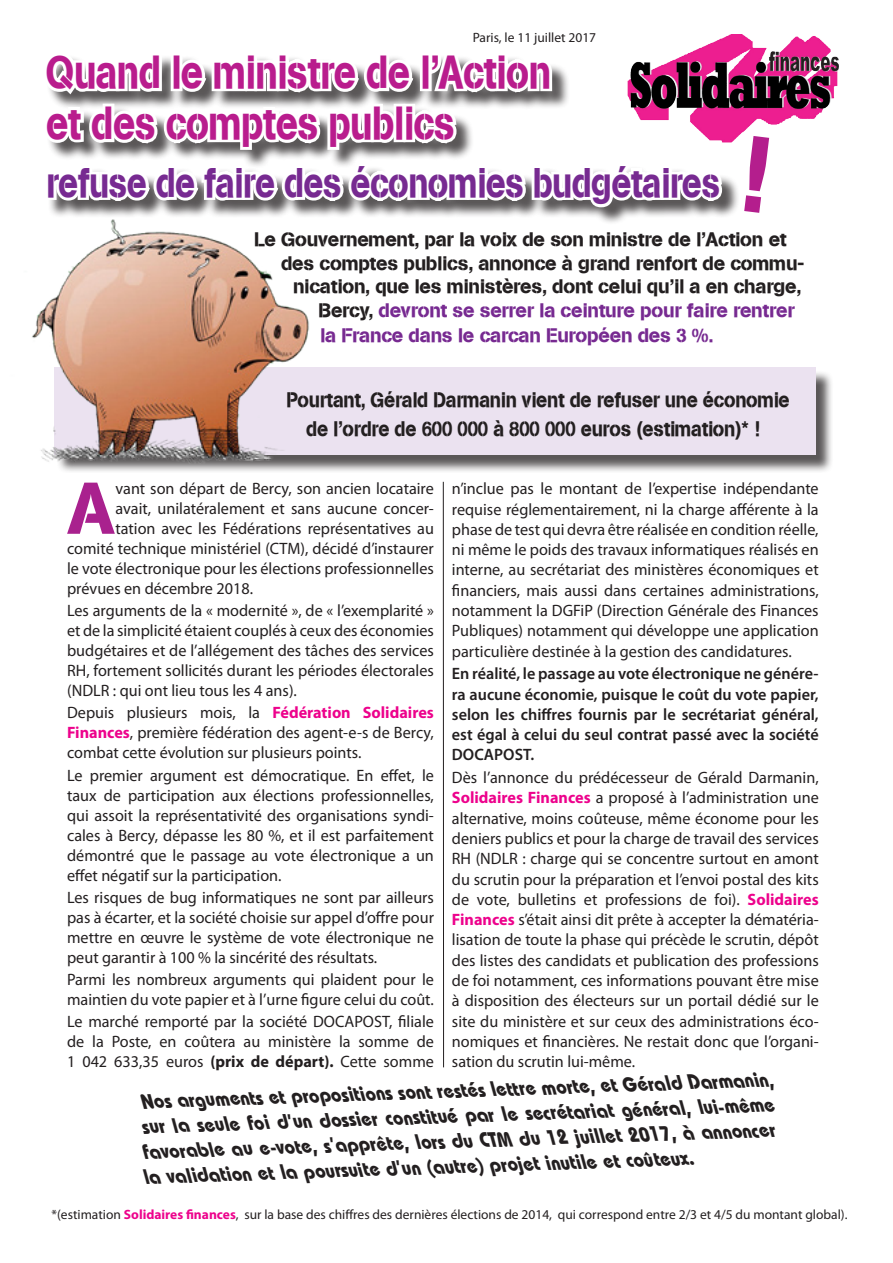
<style>
.page{position:relative;width:893px;height:1263px;background:#fff}
.page>*{position:absolute;margin:0;border:0;box-sizing:border-box;transform-origin:0 0}
.t1{font:73.05px "Absolut DB Normal";color:#a9218e}
.t2{font:46.2px "Absolut DB Normal";color:#b91c8d;scale:.82 1}
.t3{font:41.25px "Absolut DB Normal";color:#772a91;scale:.82 1}
.t4{font:700 21px/25.2px "Bordeaux Backslant";color:#231f20;text-align:justify;scale:.9 1}
.t5{font:21px "Absolut DB Normal";color:#231f20;scale:.9 1}
.t6{font:19.5px "Absolut DB Normal";color:#231f20}
.t7{font:19.5px "Absolut DB Normal";color:#772a91}
.t8{font:16.5px/20.2px "Myriad Pro";color:#231f20;text-align:justify}
.t9{font:600 16.5px/20.2px "Myriad Pro";color:#231f20;text-align:justify}
.t10{font:13.5px "Myriad Pro";color:#231f20}
.s1{color:#231f20}
.s2{font-weight:700;color:#ed028c}
.s3{font-weight:700}
</style>
<div class="page">
<img style="left:684px;top:34px;width:155px;height:101px">
<div style="left:46px;top:55px;width:694px;height:170px;background:#231f20;opacity:.75"></div>
<svg style="left:46px;top:55px;width:509px;height:98px"></svg>
<svg style="left:46px;top:160px;width:679px;height:50px"></svg>
<div style="left:56px;top:370px;width:778px;height:104px;background:#231f20;opacity:.75"></div>
<div style="left:54px;top:368px;width:761px;height:87px;background:#ebe2f0"></div>
<img style="left:32px;top:201px;width:338px;height:264px">
<hr style="left:443px;top:482px;width:1px;height:585px;background:#231f20">
<p class="t10" style="left:473px;top:29px;width:125px">Paris, le 11 juillet 2017</p>
<p class="t2" style="left:47px;top:45px;width:617px">Quand le ministre de l’Action</p>
<p class="t2" style="left:47px;top:96px;width:499px">et des comptes publics</p>
<p class="t3" style="left:47px;top:158px;width:823px">refuse de faire des économies budgétaires</p>
<p class="t6" style="left:254px;top:228px;width:534px">Le Gouvernement, par la voix de son ministre de l’Action et</p>
<p class="t6" style="left:281px;top:252px;width:525px">des comptes publics, annonce à grand renfort de commu-</p>
<p class="t6" style="left:293px;top:275px;width:509px">nication, que les ministères, dont celui qu’il a en charge,</p>
<p class="t7" style="left:319px;top:298px;width:477px"><span class="s1">Bercy,</span> devront se serrer la ceinture pour faire rentrer</p>
<p class="t7" style="left:320px;top:324px;width:395px">la France dans le carcan Européen des 3 %.</p>
<p class="t5" style="left:287px;top:387px;width:561px">Pourtant, Gérald Darmanin vient de refuser une économie</p>
<p class="t5" style="left:306px;top:416px;width:505px">de l’ordre de 600 000 à 800 000 euros (estimation)* !</p>
<p class="t1" style="left:70px;top:465px;width:47px">A</p>
<p class="t8" style="left:116px;top:478px;width:320px">vant son départ de Bercy, son ancien locataire</p>
<p class="t8" style="left:452px;top:478px;width:368px">n’inclue pas le montant de l’expertise indépendante requise réglementairement, ni la charge afférente à la phase de test qui devra être réalisée en condition réelle, ni même le poids des travaux informatiques réalisés en interne, au secrétariat des ministères économiques et financiers, mais aussi dans certaines administrations, notamment la DGFiP (Direction Générale des Finances Publiques) notamment qui développe une application particulière destinée à la gestion des candidatures.</p>
<p class="t9" style="left:452px;top:663px;width:368px">En réalité, le passage au vote électronique ne génére&shy;ra aucune économie, puisque le coût du vote papier, selon les chiffres fournis par le secrétariat général, est égal à celui du seul contrat passé avec la société DOCAPOST.</p>
<p class="t8" style="left:452px;top:767px;width:368px">Dès l’annonce du prédécesseur de Gérald Darmanin, <span class="s2">Solidaires Finances</span> a proposé à l’administration une alternative, moins coûteuse, même économe pour les deniers publics et pour la charge de travail des services RH (NDLR : charge qui se concentre surtout en amont du scrutin pour la préparation et l’envoi postal des kits de vote, bulletins et professions de foi). <span class="s2">Solidaires Finances</span> s’était ainsi dit prête à accepter la dématéria&shy;lisation de toute la phase qui précède le scrutin, dépôt des listes des candidats et publication des professions de foi notamment, ces informations pouvant être mise à disposition des électeurs sur un portail dédié sur le site du ministère et sur ceux des administrations éco&shy;nomiques et financières. Ne restait donc que l’organi&shy;sation du scrutin lui-même.</p>
<p class="t4" style="left:142px;top:1089px;width:705px;rotate:-2deg">Nos arguments et propositions sont restés lettre morte, et Gérald Darmanin, sur la seule foi d’un dossier constitué par le secrétariat général, lui-même favorable au e-vote, s’apprête, lors du CTM du 12 juillet 2017, à annoncer la validation et la poursuite d’un (autre) projet inutile et coûteux.</p>
<p class="t8" style="left:116px;top:498px;width:320px">avait, unilatéralement et sans aucune concer-</p>
<p class="t8" style="left:116px;top:518px;width:320px">tation avec les Fédérations représentatives au</p>
<p class="t8" style="left:67px;top:538px;width:368px">comité technique ministériel (CTM), décidé d’instaurer</p>
<p class="t8" style="left:67px;top:558px;width:368px">le vote électronique pour les élections professionnelles</p>
<p class="t8" style="left:67px;top:578px;width:187px">prévues en décembre 2018.</p>
<p class="t8" style="left:67px;top:600px;width:368px">Les arguments de la « modernité », de « l’exemplarité » et de la simplicité étaient couplés à ceux des économies budgétaires et de l’allégement des tâches des services RH, fortement sollicités durant les périodes électorales (NDLR : qui ont lieu tous les 4 ans).</p>
<p class="t8" style="left:67px;top:702px;width:368px">Depuis plusieurs mois, la <span class="s2">Fédération Solidaires Finances</span>, première fédération des agent-e-s de Bercy, combat cette évolution sur plusieurs points.</p>
<p class="t8" style="left:67px;top:765px;width:368px">Le premier argument est démocratique. En effet, le taux de participation aux élections professionnelles, qui assoit la représentativité des organisations syndi&shy;cales à Bercy, dépasse les 80 %, et il est parfaitement démontré que le passage au vote électronique a un effet négatif sur la participation.</p>
<p class="t8" style="left:67px;top:887px;width:368px">Les risques de bug informatiques ne sont par ailleurs pas à écarter, et la société choisie sur appel d’offre pour mettre en œuvre le système de vote électronique ne peut garantir à 100 % la sincérité des résultats.</p>
<p class="t8" style="left:67px;top:969px;width:368px">Parmi les nombreux arguments qui plaident pour le maintien du vote papier et à l’urne figure celui du coût.</p>
<p class="t8" style="left:67px;top:1011px;width:368px">Le marché remporté par la société DOCAPOST, filiale de la Poste, en coûtera au ministère la somme de 1 042 633,35 euros <span class="s3">(prix de départ).</span> Cette somme</p>
<p class="t10" style="left:52px;top:1206px;width:797px">*(estimation <span class="s2">Solidaires finances</span>, sur la base des chiffres des dernières élections de 2014, qui correspond entre 2/3 et 4/5 du montant global).</p>
</div>
